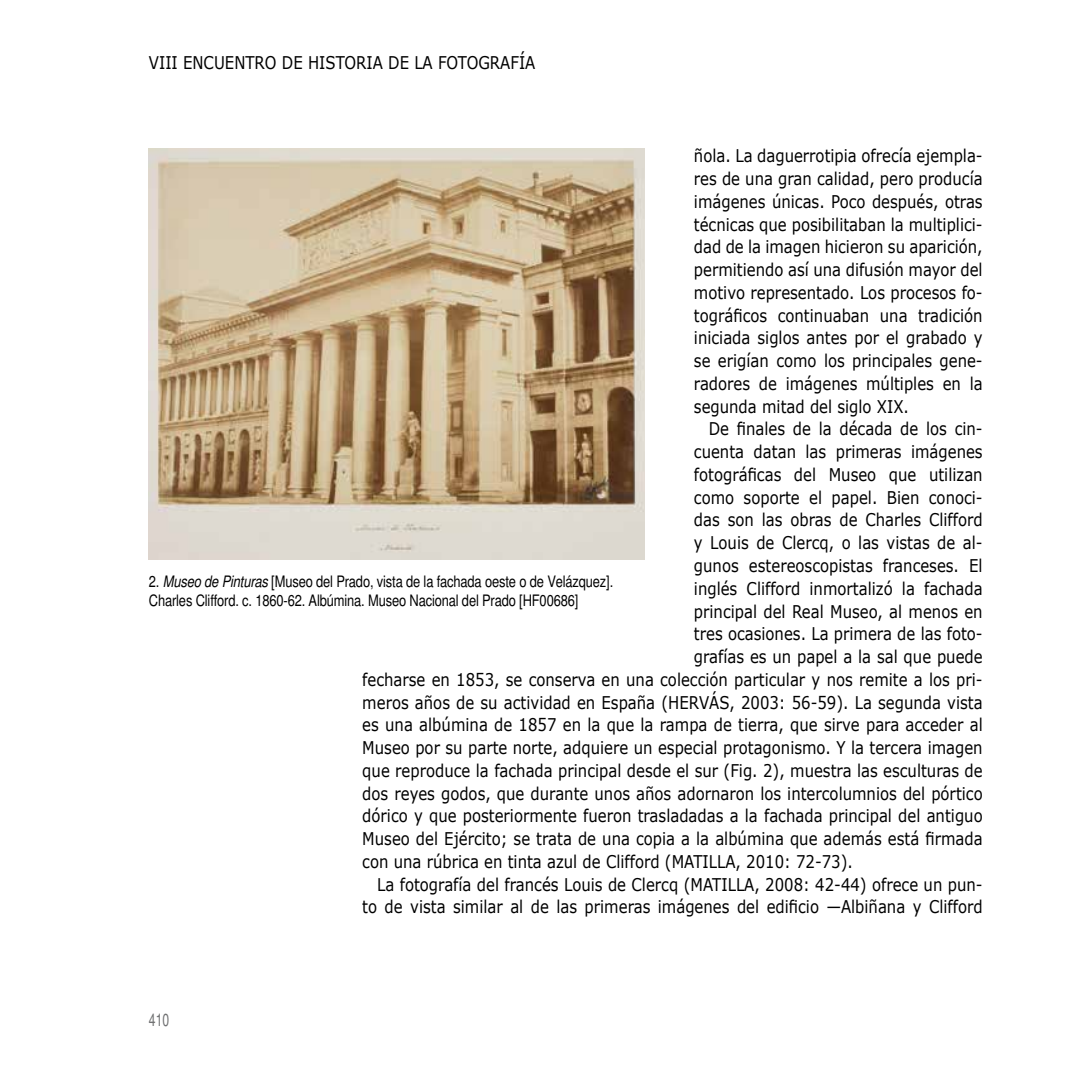
<style>
.page{position:relative;width:1082px;height:1082px;background:#fff}
.page>*{position:absolute;margin:0;border:0;box-sizing:border-box;transform-origin:0 0}
.t1{font:17.5px/22.8px "Verdana";color:#000;text-align:justify;scale:.85 1}
.t2{font:condensed 17.5px "Helvetica";color:#707172;scale:.85 1}
.t3{font:condensed 15.75px/18.9px "Helvetica";letter-spacing:-.01em;color:#000}
.s1{font-style:italic}
</style>
<div class="page">
<img style="left:149px;top:149px;width:495px;height:410px">
<p class="t1" style="left:149px;top:51px;width:456px">VIII ENCUENTRO DE HISTORIA DE LA FOTOGRAFÍA</p>
<p class="t1" style="left:694px;top:144px;width:341px">ñola. La daguerrotipia ofrecía ejempla&shy;res de una gran calidad, pero producía imágenes únicas. Poco después, otras técnicas que posibilitaban la multiplici&shy;dad de la imagen hicieron su aparición, permitiendo así una difusión mayor del motivo representado. Los procesos fo&shy;tográficos continuaban una tradición iniciada siglos antes por el grabado y se erigían como los principales gene&shy;radores de imágenes múltiples en la segunda mitad del siglo XIX.</p>
<p class="t1" style="left:708px;top:417px;width:324px">De finales de la década de los cin-</p>
<p class="t1" style="left:694px;top:440px;width:341px">cuenta datan las primeras imágenes</p>
<p class="t1" style="left:694px;top:463px;width:341px">fotográficas del Museo que utilizan</p>
<p class="t1" style="left:694px;top:486px;width:341px">como soporte el papel. Bien conoci-</p>
<p class="t1" style="left:694px;top:508px;width:341px">das son las obras de Charles Clifford</p>
<p class="t1" style="left:694px;top:531px;width:341px">y Louis de Clercq, o las vistas de al-</p>
<p class="t1" style="left:694px;top:554px;width:341px">gunos estereoscopistas franceses. El</p>
<p class="t1" style="left:694px;top:577px;width:341px">inglés Clifford inmortalizó la fachada</p>
<p class="t1" style="left:694px;top:599px;width:341px">principal del Real Museo, al menos en</p>
<p class="t1" style="left:694px;top:622px;width:341px">tres ocasiones. La primera de las foto-</p>
<p class="t1" style="left:694px;top:645px;width:341px">grafías es un papel a la sal que puede</p>
<p class="t1" style="left:362px;top:668px;width:731px">fecharse en 1853, se conserva en una colección particular y nos remite a los pri-</p>
<p class="t1" style="left:362px;top:690px;width:731px">meros años de su actividad en España (HERVÁS, 2003: 56-59). La segunda vista</p>
<p class="t1" style="left:362px;top:713px;width:731px">es una albúmina de 1857 en la que la rampa de tierra, que sirve para acceder al</p>
<p class="t1" style="left:362px;top:736px;width:731px">Museo por su parte norte, adquiere un especial protagonismo. Y la tercera imagen</p>
<p class="t1" style="left:362px;top:759px;width:731px">que reproduce la fachada principal desde el sur (Fig. 2), muestra las esculturas de</p>
<p class="t1" style="left:362px;top:781px;width:731px">dos reyes godos, que durante unos años adornaron los intercolumnios del pórtico</p>
<p class="t1" style="left:362px;top:804px;width:731px">dórico y que posteriormente fueron trasladadas a la fachada principal del antiguo</p>
<p class="t1" style="left:362px;top:827px;width:731px">Museo del Ejército; se trata de una copia a la albúmina que además está firmada</p>
<p class="t1" style="left:362px;top:850px;width:578px">con una rúbrica en tinta azul de Clifford (MATILLA, 2010: 72-73).</p>
<p class="t1" style="left:377px;top:872px;width:713px">La fotografía del francés Louis de Clercq (MATILLA, 2008: 42-44) ofrece un pun-</p>
<p class="t1" style="left:362px;top:895px;width:731px">to de vista similar al de las primeras imágenes del edificio —Albiñana y Clifford</p>
<p class="t3" style="left:149px;top:571px;width:466px">2. <span class="s1">Museo de Pinturas</span> [Museo del Prado, vista de la fachada oeste o de Velázquez].<br>Charles Clifford. c. 1860-62. Albúmina. Museo Nacional del Prado [HF00686]</p>
<p class="t2" style="left:149px;top:1009px;width:25px">410</p>
</div>
